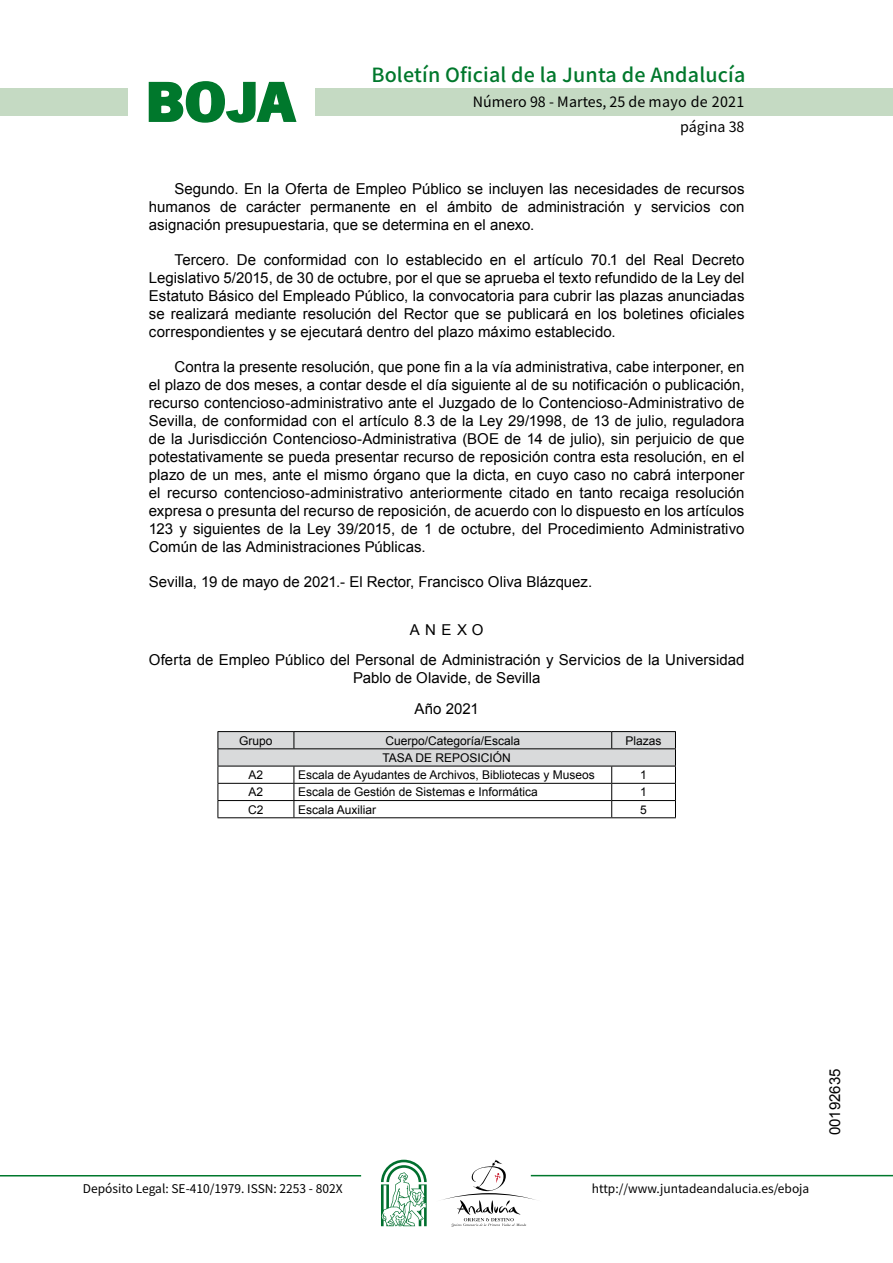
<style>
.page{position:relative;width:893px;height:1263px;background:#fff}
.page>*{position:absolute;margin:0;border:0;box-sizing:border-box;transform-origin:0 0}
.t1{font:700 57.75px "News Got T";color:#00782c;scale:1.14 1}
.t2{font:500 19.5px "Noto Sans HK";letter-spacing:.01em;color:#00782c}
.t3{font:15px/18px "Arial";color:#000;text-align:justify}
.t4{font:14.25px/24.5px "Noto Sans HK";color:#000;text-align:right}
.t5{font:12px "Arial";color:#000}
.t6{font:12px "Noto Sans HK";color:#000}
</style>
<div class="page">
<div style="left:315px;top:88px;width:577px;height:28px;background:#c5dac3"></div>
<div style="left:0;top:88px;width:128px;height:28px;background:#c5dac3"></div>
<hr style="left:0;top:1175px;width:361px;height:2px;background:#00782c">
<hr style="left:531px;top:1175px;width:361px;height:1px;background:#00782c">
<svg style="left:148px;top:81px;width:149px;height:42px"></svg>
<svg style="left:442px;top:1160px;width:100px;height:67px"></svg>
<svg style="left:381px;top:1160px;width:45px;height:66px"></svg>
<hr style="left:217px;top:731px;width:77px;height:1px;background:#000">
<hr style="left:294px;top:731px;width:317px;height:1px;background:#000">
<hr style="left:611px;top:731px;width:64px;height:1px;background:#000">
<svg style="left:217px;top:732px;width:459px;height:85px"></svg>
<hr style="left:217px;top:817px;width:77px;height:1px;background:#000">
<hr style="left:294px;top:817px;width:317px;height:1px;background:#000">
<hr style="left:611px;top:817px;width:64px;height:1px;background:#000">
<h1 class="t1" style="left:145px;top:68px;width:133px">BOJA</h1>
<h2 class="t2" style="left:371px;top:64px;width:375px">Boletín Oficial de la Junta de Andalucía</h2>
<p class="t4" style="left:473px;top:90px;width:273px">Número 98 - Martes, 25 de mayo de 2021 página 38</p>
<p class="t3" style="left:149px;top:180px;width:597px;text-indent:26px">Segundo. En la Oferta de Empleo Público se incluyen las necesidades de recursos humanos de carácter permanente en el ámbito de administración y servicios con asignación presupuestaria, que se determina en el anexo.</p>
<p class="t3" style="left:149px;top:251px;width:597px;text-indent:26px">Tercero. De conformidad con lo establecido en el artículo 70.1 del Real Decreto Legislativo 5/2015, de 30 de octubre, por el que se aprueba el texto refundido de la Ley del Estatuto Básico del Empleado Público, la convocatoria para cubrir las plazas anunciadas se realizará mediante resolución del Rector que se publicará en los boletines oficiales correspondientes y se ejecutará dentro del plazo máximo establecido.</p>
<p class="t3" style="left:149px;top:358px;width:597px;text-indent:26px">Contra la presente resolución, que pone fin a la vía administrativa, cabe interponer, en el plazo de dos meses, a contar desde el día siguiente al de su notificación o publicación, recurso contencioso-administrativo ante el Juzgado de lo Contencioso-Administrativo de Sevilla, de conformidad con el artículo 8.3 de la Ley 29/1998, de 13 de julio, reguladora de la Jurisdicción Contencioso-Administrativa (BOE de 14 de julio), sin perjuicio de que potestativamente se pueda presentar recurso de reposición contra esta resolución, en el plazo de un mes, ante el mismo órgano que la dicta, en cuyo caso no cabrá interponer el recurso contencioso-administrativo anteriormente citado en tanto recaiga resolución expresa o presunta del recurso de reposición, de acuerdo con lo dispuesto en los artículos 123 y siguientes de la Ley 39/2015, de 1 de octubre, del Procedimiento Administrativo Común de las Administraciones Públicas.</p>
<p class="t3" style="left:149px;top:573px;width:445px">Sevilla, 19 de mayo de 2021.- El Rector, Francisco Oliva Blázquez.</p>
<p class="t3" style="left:149px;top:614px;width:597px;line-height:30.8px;text-align:center">ANEXO<br>Oferta de Empleo Público del Personal de Administración y Servicios de la Universidad</p>
<p class="t3" style="left:353px;top:663px;width:189px;line-height:30.8px;text-align:center">Pablo de Olavide, de Sevilla<br>Año 2021</p>
<p class="t5" style="left:239px;top:733px;width:35px">Grupo</p>
<p class="t5" style="left:385px;top:733px;width:136px">Cuerpo/Categoría/Escala</p>
<p class="t5" style="left:625px;top:733px;width:38px">Plazas</p>
<p class="t5" style="left:382px;top:750px;width:130px">TASA DE REPOSICIÓN</p>
<p class="t5" style="left:248px;top:767px;width:16px">A2</p>
<p class="t5" style="left:298px;top:767px;width:298px">Escala de Ayudantes de Archivos, Bibliotecas y Museos</p>
<p class="t5" style="left:640px;top:767px;width:8px">1</p>
<p class="t5" style="left:248px;top:784px;width:16px">A2</p>
<p class="t5" style="left:298px;top:784px;width:241px">Escala de Gestión de Sistemas e Informática</p>
<p class="t5" style="left:640px;top:784px;width:8px">1</p>
<p class="t5" style="left:248px;top:801px;width:17px">C2</p>
<p class="t5" style="left:298px;top:801px;width:80px">Escala Auxiliar</p>
<p class="t5" style="left:640px;top:801px;width:8px">5</p>
<p class="t6" style="left:83px;top:1181px;width:261px">Depósito Legal: SE-410/1979. ISSN: 2253 - 802X</p>
<p class="t6" style="left:592px;top:1181px;width:219px">http://www.juntadeandalucia.es/eboja</p>
<p class="t3" style="left:826px;top:1135px;width:68px;rotate:-90deg">00192635</p>
</div>
